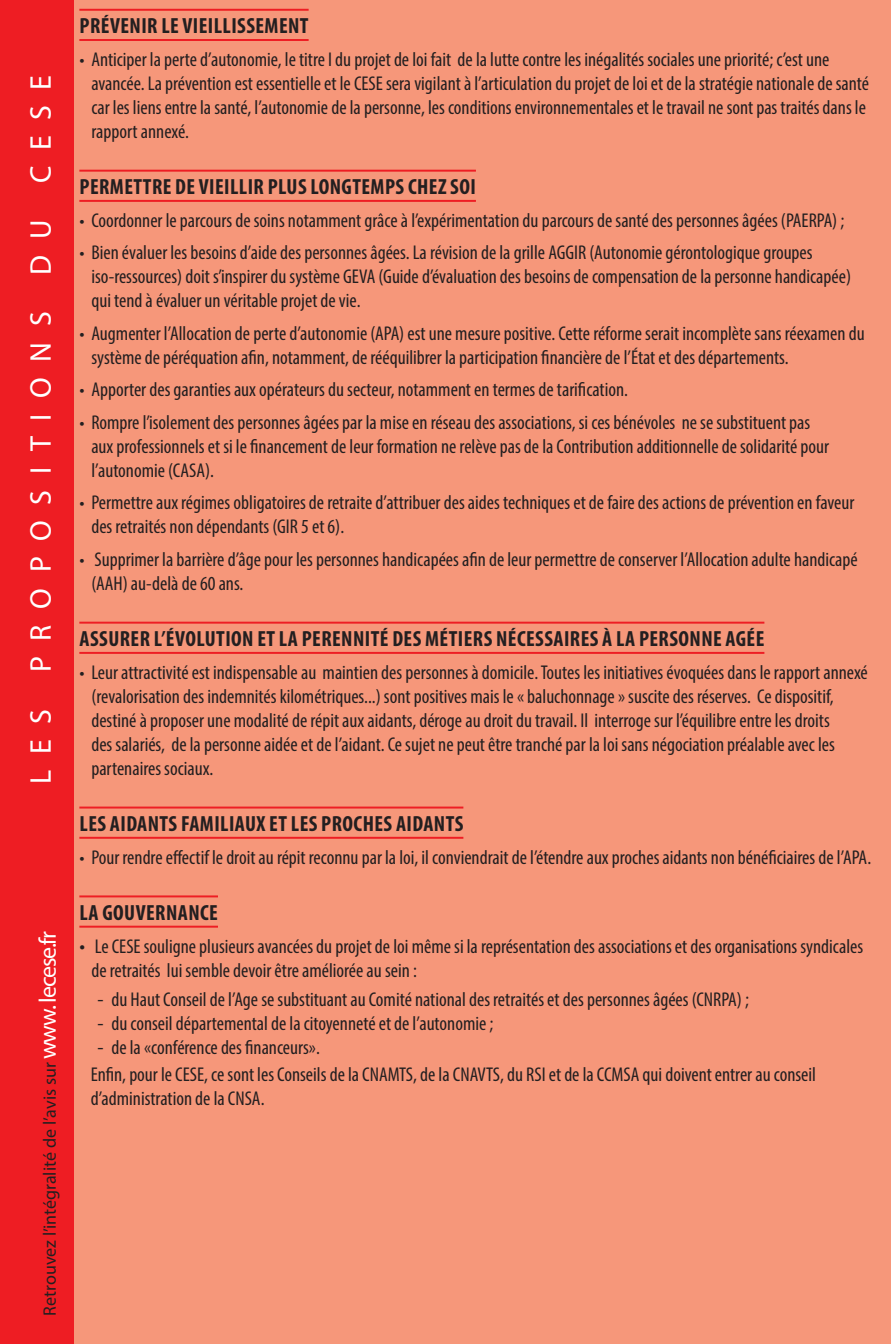
<style>
.page{position:relative;width:891px;height:1344px;background:#fff}
.page>*{position:absolute;margin:0;border:0;box-sizing:border-box;transform-origin:0 0}
.denomination_section{font:30px "Myriad Pro";letter-spacing:.52em;color:#fff}
.proposition_gros_tit{font:700 condensed 22px "Myriad Pro";letter-spacing:.02em;color:#231f20}
.proposition_alinéa{font:condensed 20px/24px "Myriad Pro";color:#231f20}
.proposition_alinéa-2{font:18px "Myriad Pro";color:#231f20}
.s1{font-size:24px;color:#fff}
.s2{font-size:22px}
.s3{font-stretch:normal}
</style>
<div class="page">
<div style="left:74px;top:0;width:816px;height:1344px;background:#f6977a"></div>
<hr style="left:79px;top:9px;width:229px;height:2px;background:#ee1d23">
<hr style="left:79px;top:39px;width:229px;height:2px;background:#ee1d23">
<hr style="left:79px;top:170px;width:396px;height:2px;background:#ee1d23">
<hr style="left:79px;top:200px;width:396px;height:2px;background:#ee1d23">
<hr style="left:79px;top:621px;width:685px;height:2px;background:#ee1d23">
<hr style="left:79px;top:652px;width:685px;height:2px;background:#ee1d23">
<hr style="left:79px;top:806px;width:384px;height:2px;background:#ee1d23">
<hr style="left:79px;top:837px;width:384px;height:2px;background:#ee1d23">
<hr style="left:79px;top:895px;width:139px;height:2px;background:#ee1d23">
<hr style="left:79px;top:925px;width:139px;height:2px;background:#ee1d23">
<div style="left:0;top:0;width:74px;height:1344px;background:#ee1d23"></div>
<p class="denomination_section" style="left:22px;top:783px;width:710px;rotate:-90deg">LES PROPOSITIONS DU CESE</p>
<p class="proposition_alinéa-2" style="left:39px;top:1315px;width:386px;rotate:-90deg">Retrouvez l’intégralité de l’avis sur <span class="s1">www. lecese.fr</span></p>
<p class="proposition_gros_tit" style="left:80px;top:12px;width:230px">PRÉVENIR LE VIEILLISSEMENT</p>
<p class="proposition_alinéa" style="left:91px;top:47px;width:778px;text-indent:-12px">• Anticiper la perte d’autonomie, le titre I du projet de loi fait de la lutte contre les inégalités sociales une priorité; c’est une avancée. La prévention est essentielle et le CESE sera vigilant à l’articulation du projet de loi et de la stratégie nationale de santé car les liens entre la santé, l’autonomie de la personne, les conditions environnementales et le travail ne sont pas traités dans le rapport annexé.</p>
<p class="proposition_gros_tit" style="left:80px;top:173px;width:397px">PERMETTRE DE VIEILLIR PLUS LONGTEMPS CHEZ SOI</p>
<p class="proposition_alinéa" style="left:79px;top:208px;width:766px">• Coordonner le parcours de soins notamment grâce à l’expérimentation du parcours de santé des personnes âgées (PAERPA) ;</p>
<p class="proposition_alinéa" style="left:91px;top:240px;width:760px;text-indent:-12px">• Bien évaluer les besoins d’aide des personnes âgées. La révision de la grille AGGIR (Autonomie gérontologique groupes iso-ressources) doit s’inspirer du système GEVA (Guide d’évaluation des besoins de compensation de la personne handicapée) qui tend à évaluer un véritable projet de vie.</p>
<p class="proposition_alinéa" style="left:91px;top:321px;width:774px;text-indent:-12px">• Augmenter l’Allocation de perte d’autonomie (APA) est une mesure positive. Cette réforme serait incomplète sans réexamen du système de péréquation afin, notamment, de rééquilibrer la participation financière de l’État et des départements.</p>
<p class="proposition_alinéa" style="left:79px;top:377px;width:550px">• Apporter des garanties aux opérateurs du secteur, notamment en termes de tarification.</p>
<p class="proposition_alinéa" style="left:91px;top:410px;width:738px;text-indent:-12px">• Rompre l’isolement des personnes âgées par la mise en réseau des associations, si ces bénévoles ne se substituent pas aux professionnels et si le financement de leur formation ne relève pas de la Contribution additionnelle de solidarité pour l’autonomie (CASA).</p>
<p class="proposition_alinéa" style="left:91px;top:490px;width:764px;text-indent:-12px">• Permettre aux régimes obligatoires de retraite d’attribuer des aides techniques et de faire des actions de prévention en faveur des retraités non dépendants (GIR 5 et 6).</p>
<p class="proposition_alinéa" style="left:91px;top:547px;width:767px;text-indent:-12px">• Supprimer la barrière d’âge pour les personnes handicapées afin de leur permettre de conserver l’Allocation adulte handicapé (AAH) au-delà de 60 ans.</p>
<p class="proposition_gros_tit" style="left:80px;top:625px;width:686px">ASSURER L’ÉVOLUTION ET LA PERENNITÉ DES MÉTIERS NÉCESSAIRES À LA PERSONNE AGÉE</p>
<p class="proposition_alinéa" style="left:91px;top:660px;width:777px;text-indent:-12px">• Leur attractivité est indispensable au maintien des personnes à domicile. Toutes les initiatives évoquées dans le rapport annexé (revalorisation des indemnités kilométriques...) sont positives mais le « baluchonnage » suscite des réserves. Ce dispositif, destiné à proposer une modalité de répit aux aidants, déroge au droit du travail. Il interroge sur l’équilibre entre les droits<br>des salariés, de la personne aidée et de l’aidant. Ce sujet ne peut être tranché par la loi sans négociation préalable avec les partenaires sociaux.</p>
<p class="proposition_gros_tit" style="left:80px;top:810px;width:385px">LES AIDANTS FAMILIAUX ET LES PROCHES AIDANTS</p>
<p class="proposition_alinéa" style="left:79px;top:845px;width:793px">• Pour rendre effectif le droit au répit reconnu par la loi, il conviendrait de l’étendre aux proches aidants non bénéficiaires de l’APA.</p>
<p class="proposition_gros_tit" style="left:80px;top:899px;width:140px">LA GOUVERNANCE</p>
<p class="proposition_alinéa" style="left:91px;top:933px;width:773px;text-indent:-12px"><span class="s2">•</span> Le CESE souligne plusieurs avancées du projet de loi même si la représentation des associations et des organisations syndicales de retraités lui semble devoir être améliorée au sein :</p>
<p class="proposition_alinéa" style="left:97px;top:987px;width:652px"><span class="s3">-</span> du Haut Conseil de l’Age se substituant au Comité national des retraités et des personnes âgées (CNRPA) ;</p>
<p class="proposition_alinéa" style="left:97px;top:1011px;width:397px"><span class="s3">-</span> du conseil départemental de la citoyenneté et de l’autonomie ;</p>
<p class="proposition_alinéa" style="left:97px;top:1035px;width:224px"><span class="s3">-</span> de la «conférence des financeurs».</p>
<p class="proposition_alinéa" style="left:91px;top:1062px;width:726px">Enfin, pour le CESE, ce sont les Conseils de la CNAMTS, de la CNAVTS, du RSI et de la CCMSA qui doivent entrer au conseil d’administration de la CNSA.</p>
</div>
